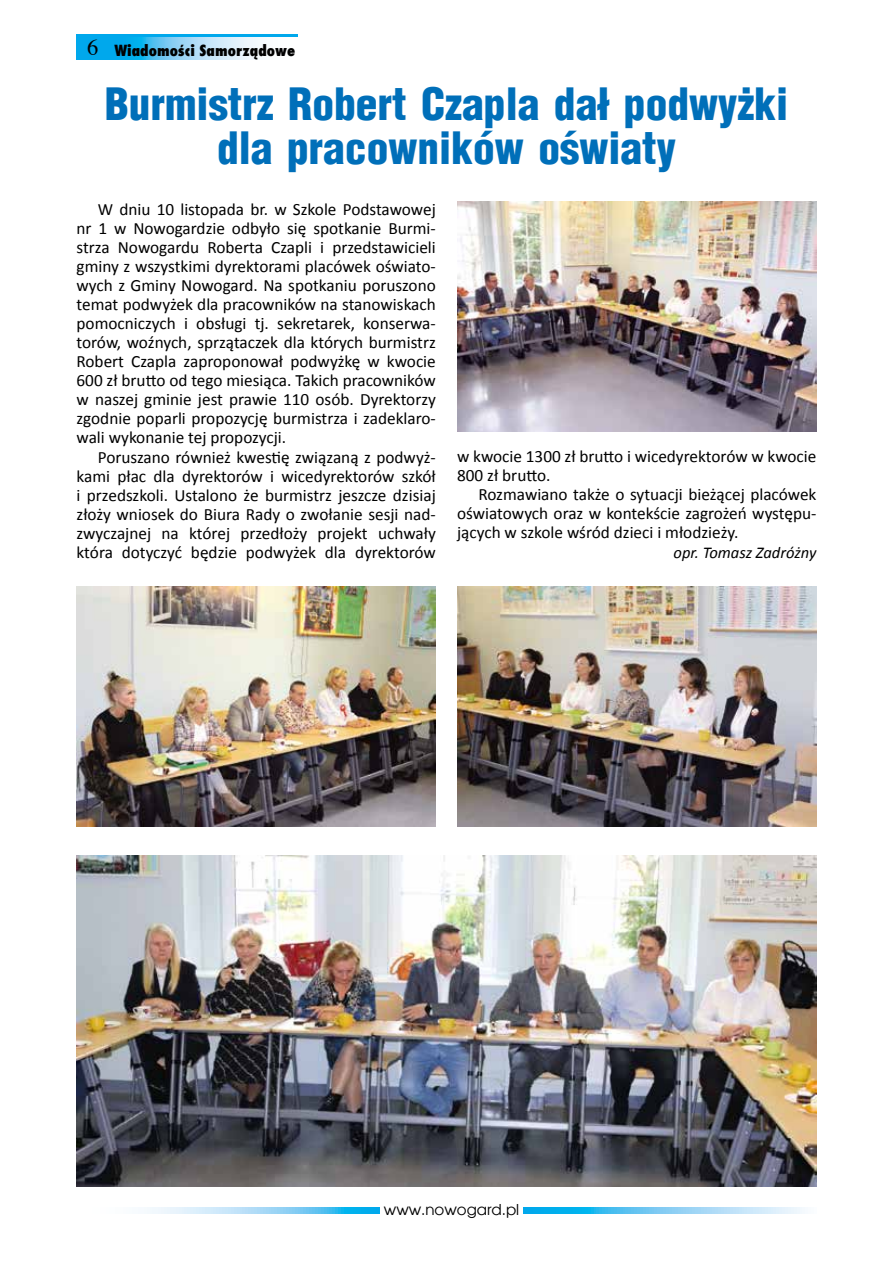
<style>
.page{position:relative;width:893px;height:1263px;background:#fff}
.page>*{position:absolute;margin:0;border:0;box-sizing:border-box;transform-origin:0 0}
.t1{font:900 43.5px/43.5px "Switzerland Cond";color:#006fb9;text-align:center}
.t2{font:17.25px/19px "Calibri";color:#000;text-align:justify}
.t3{font:italic 16.5px "Calibri";color:#000}
.t4{font:800 15px "Fujiyama";color:#000}
.t5{font:15px "Avalon";color:#000}
.s1{font-family:"Times";font-weight:400;font-size:22.5px}
</style>
<div class="page">
<div style="left:77px;top:34px;width:221px;height:26px;background:#00a8ec"></div>
<svg style="left:138px;top:37px;width:160px;height:23px"></svg>
<svg style="left:147px;top:1207px;width:658px;height:6px"></svg>
<div style="left:380px;top:1203px;width:143px;height:15px;background:#fff"></div>
<img style="left:77px;top:855px;width:739px;height:331px">
<img style="left:77px;top:587px;width:359px;height:239px">
<img style="left:457px;top:587px;width:359px;height:239px">
<img style="left:457px;top:202px;width:359px;height:230px">
<p class="t4" style="left:87px;top:40px;width:210px"><span class="s1">6</span> Wiadomości Samorządowe</p>
<h1 class="t1" style="left:105px;top:81px;width:685px">Burmistrz Robert Czapla dał podwyżki dla pracowników oświaty</h1>
<p class="t2" style="left:77px;top:200px;width:361px;text-indent:21px">W dniu 10 listopada br. w Szkole Podstawowej nr 1 w Nowogardzie odbyło się spotkanie Burmi&shy;strza Nowogardu Roberta Czapli i przedstawicieli gminy z wszystkimi dyrektorami placówek oświato&shy;wych z Gminy Nowogard. Na spotkaniu poruszono temat podwyżek dla pracowników na stanowiskach pomocniczych i obsługi tj. sekretarek, konserwa&shy;torów, woźnych, sprzątaczek dla których burmistrz Robert Czapla zaproponował podwyżkę w kwocie 600 zł brutto od tego miesiąca. Takich pracowników w naszej gminie jest prawie 110 osób. Dyrektorzy zgodnie poparli propozycję burmistrza i zadeklaro&shy;wali wykonanie tej propozycji.</p>
<p class="t2" style="left:77px;top:447px;width:361px;text-indent:21px">Poruszano również kwestię związaną z podwyż&shy;kami płac dla dyrektorów i wicedyrektorów szkół i przedszkoli. Ustalono że burmistrz jeszcze dzisiaj złoży wniosek do Biura Rady o zwołanie sesji nad&shy;zwyczajnej na której przedłoży projekt uchwały która dotyczyć będzie podwyżek dla dyrektorów</p>
<p class="t2" style="left:457px;top:447px;width:361px">w kwocie 1300 zł brutto i wicedyrektorów w kwocie<br>800 zł brutto.</p>
<p class="t2" style="left:457px;top:485px;width:361px;text-indent:21px">Rozmawiano także o sytuacji bieżącej placówek oświatowych oraz w kontekście zagrożeń występu&shy;jących w szkole wśród dzieci i młodzieży.</p>
<p class="t3" style="left:674px;top:542px;width:144px">opr. Tomasz Zadróżny</p>
<p class="t5" style="left:384px;top:1200px;width:137px">www.nowogard.pl</p>
</div>
